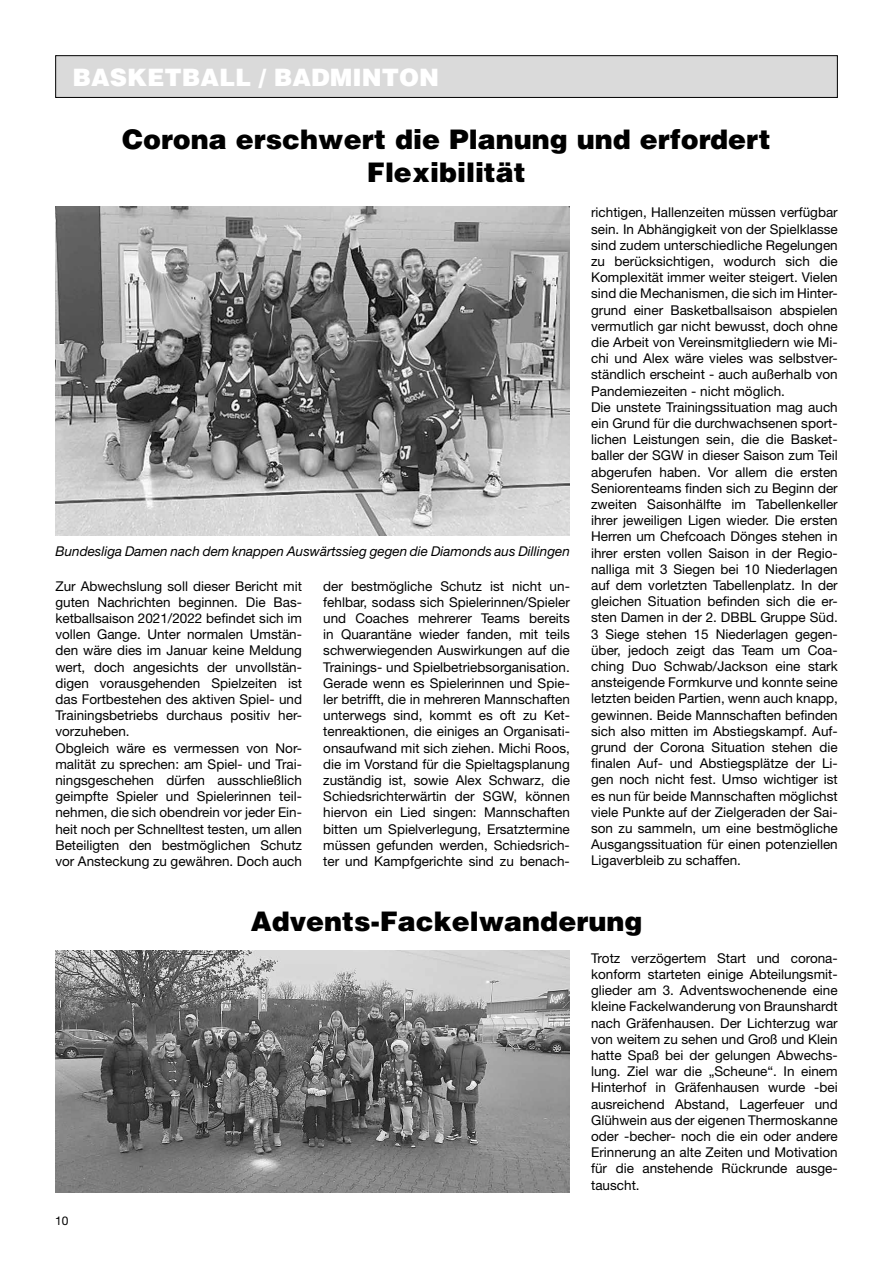
<style>
.page{position:relative;width:893px;height:1263px;background:#fff}
.page>*{position:absolute;margin:0;border:0;box-sizing:border-box;transform-origin:0 0}
.t1{font:900 27px/32.4px "Helvetica";color:#000;text-align:center}
.t2{font:900 24px "Helvetica";color:#fff}
.t3{font:13.5px/16.2px "Helvetica Neue";color:#000}
.t4{font:italic 13.5px "Helvetica Neue";color:#000}
.t5{font:12px "Helvetica Neue";color:#000}
</style>
<div class="page">
<div style="left:56px;top:56px;width:781px;height:41px;background:#dadada"></div>
<div style="left:55px;top:55px;width:783px;height:43px;border:1px solid #000"></div>
<img style="left:55px;top:206px;width:515px;height:330px">
<img style="left:55px;top:950px;width:515px;height:243px">
<h2 class="t2" style="left:72px;top:62px;width:368px">BASKETBALL / BADMINTON</h2>
<h1 class="t1" style="left:122px;top:123px;width:650px">Corona erschwert die Planung und erfordert<br>Flexibilität</h1>
<p class="t4" style="left:55px;top:543px;width:516px">Bundesliga Damen nach dem knappen Auswärtssieg gegen die Diamonds aus Dillingen</p>
<p class="t3" style="left:55px;top:577px;width:248px">Zur Abwechslung soll dieser Bericht mit guten Nachrichten beginnen. Die Bas&shy;ketballsaison 2021/2022 befindet sich im vollen Gange. Unter normalen Umstän&shy;den wäre dies im Januar keine Meldung wert, doch angesichts der unvollstän&shy;digen vorausgehenden Spielzeiten ist das Fortbestehen des aktiven Spiel- und Trainingsbetriebs durchaus positiv her&shy;vorzuheben.<br>Obgleich wäre es vermessen von Nor&shy;malität zu sprechen: am Spiel- und Trai&shy;ningsgeschehen dürfen ausschließlich geimpfte Spieler und Spielerinnen teil&shy;nehmen, die sich obendrein vor jeder Ein&shy;heit noch per Schnelltest testen, um allen Beteiligten den bestmöglichen Schutz vor Ansteckung zu gewähren. Doch auch</p>
<p class="t3" style="left:323px;top:577px;width:248px;text-align:justify">der bestmögliche Schutz ist nicht un&shy;fehlbar, sodass sich Spielerinnen/Spieler und Coaches mehrerer Teams bereits in Quarantäne wieder fanden, mit teils schwerwiegenden Auswirkungen auf die Trainings- und Spielbetriebsorganisation.<br>Gerade wenn es Spielerinnen und Spie&shy;ler betrifft, die in mehreren Mannschaften unterwegs sind, kommt es oft zu Ket&shy;tenreaktionen, die einiges an Organisati&shy;onsaufwand mit sich ziehen. Michi Roos, die im Vorstand für die Spieltagsplanung zuständig ist, sowie Alex Schwarz, die Schiedsrichterwärtin der SGW, können hiervon ein Lied singen: Mannschaften bitten um Spielverlegung, Ersatztermine müssen gefunden werden, Schiedsrich&shy;ter und Kampfgerichte sind zu benach-</p>
<p class="t3" style="left:591px;top:204px;width:248px">richtigen, Hallenzeiten müssen verfügbar sein. In Abhängigkeit von der Spielklasse sind zudem unterschiedliche Regelungen zu berücksichtigen, wodurch sich die Komplexität immer weiter steigert. Vielen sind die Mechanismen, die sich im Hinter&shy;grund einer Basketballsaison abspielen vermutlich gar nicht bewusst, doch ohne die Arbeit von Vereinsmitgliedern wie Mi&shy;chi und Alex wäre vieles was selbstver&shy;ständlich erscheint - auch außerhalb von Pandemiezeiten - nicht möglich.<br>Die unstete Trainingssituation mag auch ein Grund für die durchwachsenen sport&shy;lichen Leistungen sein, die die Basket&shy;baller der SGW in dieser Saison zum Teil abgerufen haben. Vor allem die ersten Seniorenteams finden sich zu Beginn der zweiten Saisonhälfte im Tabellenkeller ihrer jeweiligen Ligen wieder. Die ersten Herren um Chefcoach Dönges stehen in ihrer ersten vollen Saison in der Regio&shy;nalliga mit 3 Siegen bei 10 Niederlagen auf dem vorletzten Tabellenplatz. In der gleichen Situation befinden sich die er&shy;sten Damen in der 2. DBBL Gruppe Süd.<br>3 Siege stehen 15 Niederlagen gegen&shy;über, jedoch zeigt das Team um Coa&shy;ching Duo Schwab/Jackson eine stark ansteigende Formkurve und konnte seine letzten beiden Partien, wenn auch knapp, gewinnen. Beide Mannschaften befinden sich also mitten im Abstiegskampf. Auf&shy;grund der Corona Situation stehen die finalen Auf- und Abstiegsplätze der Li&shy;gen noch nicht fest. Umso wichtiger ist es nun für beide Mannschaften möglichst viele Punkte auf der Zielgeraden der Sai&shy;son zu sammeln, um eine bestmögliche Ausgangssituation für einen potenziellen Ligaverbleib zu schaffen.</p>
<h1 class="t1" style="left:251px;top:905px;width:393px">Advents-Fackelwanderung</h1>
<p class="t5" style="left:55px;top:1214px;width:15px">10</p>
<p class="t3" style="left:591px;top:950px;width:248px;text-align:justify">Trotz verzögertem Start und corona&shy;konform starteten einige Abteilungsmit&shy;glieder am 3. Adventswochenende eine kleine Fackelwanderung von Braunshardt nach Gräfenhausen. Der Lichterzug war von weitem zu sehen und Groß und Klein hatte Spaß bei der gelungen Abwechs&shy;lung. Ziel war die „Scheune“. In einem Hinterhof in Gräfenhausen wurde -bei ausreichend Abstand, Lagerfeuer und Glühwein aus der eigenen Thermoskanne oder -becher- noch die ein oder andere Erinnerung an alte Zeiten und Motivation für die anstehende Rückrunde ausge&shy;tauscht.</p>
</div>
